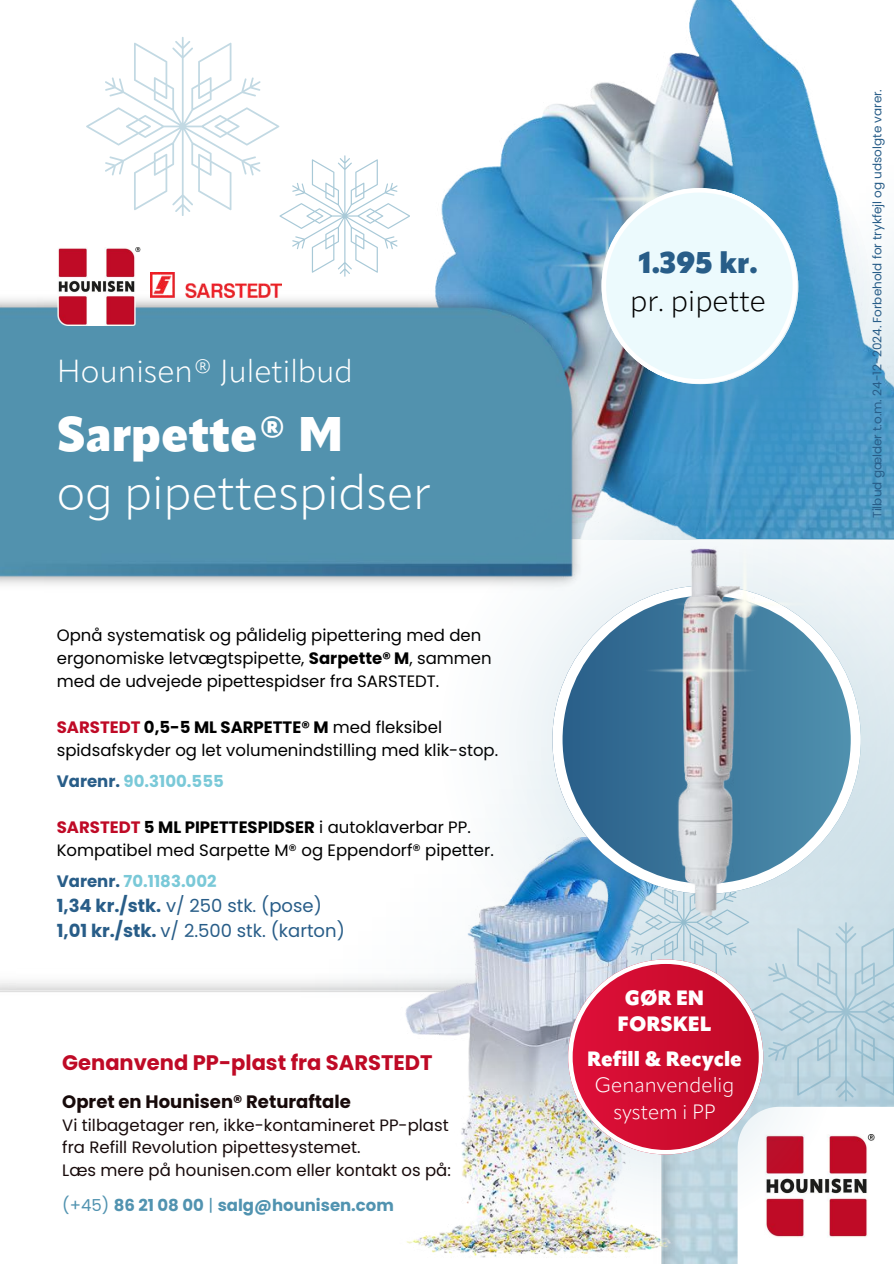
<style>
.page{position:relative;width:894px;height:1264px;background:#fff}
.page>*{position:absolute;margin:0;border:0;box-sizing:border-box;transform-origin:0 0}
.t1{font:300 48px "Apparat";color:#fff}
.t2{font:900 48px "Apparat";color:#fff}
.t3{font:300 31.5px "Apparat";color:#fff}
.t4{font:300 29.55px "Apparat";color:#000}
.t5{font:900 29.55px "Apparat";color:#285d88}
.t6{font:700 21px "Poppins";color:#bf0a26}
.t7{font:900 20.4px/26.1px "Apparat";color:#fff;text-align:center}
.t8{font:300 20.4px/26.1px "Apparat";color:#fff;text-align:center}
.t9{font:18px/25px "Poppins";color:#285d88}
.t10{font:700 18px "Poppins";color:#170a0a}
.t11{font:16.5px/23px "Poppins";color:#000}
.t12{font:16.5px/22.5px "Poppins";color:#170a0a}
.t13{font:700 16.5px "Poppins";color:#7ac9d8}
.t14{font:700 16.5px "Poppins";color:#5193b0}
.t15{font:12px "Poppins";color:#285d88}
.s1{font-weight:700}
.s2{font-weight:700;color:#bf0a26}
.s3{color:#285d88}
.s4{font-weight:400}
</style>
<div class="page">
<img style="left:591px;top:0;width:219px;height:102px">
<svg style="left:86px;top:37px;width:175px;height:139px"></svg>
<img style="left:0;top:298px;width:436px;height:287px">
<img style="left:54px;top:248px;width:75px;height:77px">
<img style="left:129px;top:102px;width:764px;height:437px">
<img style="left:766px;top:1154px;width:102px;height:83px">
<svg style="left:527px;top:114px;width:343px;height:343px;background:#6ba5c9"></svg>
<svg style="left:601px;top:188px;width:197px;height:196px;background:#d0e6ef"></svg>
<img style="left:393px;top:969px;width:332px;height:294px">
<svg style="left:436px;top:469px;width:457px;height:541px"></svg>
<svg style="left:552px;top:585px;width:308px;height:300px"></svg>
<img style="left:675px;top:723px;width:78px;height:138px">
<img style="left:494px;top:885px;width:342px;height:342px">
<svg style="left:568px;top:861px;width:325px;height:293px;background:#c59aad"></svg>
<img style="left:642px;top:531px;width:175px;height:192px">
<img style="left:150px;top:272px;width:132px;height:25px">
<h2 class="t3" style="left:57px;top:358px;width:297px">Hounisen® Juletilbud</h2>
<h1 class="t2" style="left:57px;top:415px;width:288px">Sarpette® M</h1>
<h1 class="t1" style="left:57px;top:472px;width:375px">og pipettespidser</h1>
<p class="t11" style="left:57px;top:623px;width:436px">Opnå systematisk og pålidelig pipettering med den ergonomiske letvægtspipette, <span class="s1">Sarpette® M</span>, sammen med de udvejede pipettespidser fra SARSTEDT.</p>
<p class="t11" style="left:57px;top:715px;width:443px"><span class="s2">SARSTEDT</span> <span class="s1">0,5-5 ML SARPETTE® M</span> med fleksibel spidsafskyder og let volumenindstilling med klik-stop.</p>
<p class="t13" style="left:57px;top:769px;width:168px"><span class="s3">Varenr.</span> 90.3100.555</p>
<p class="t11" style="left:57px;top:815px;width:438px"><span class="s2">SARSTEDT</span> <span class="s1">5 ML PIPETTESPIDSER</span> i autoklaverbar PP.<br>Kompatibel med Sarpette M® og Eppendorf® pipetter.</p>
<p class="t13" style="left:57px;top:869px;width:161px"><span class="s3">Varenr.</span> 70.1183.002</p>
<p class="t9" style="left:57px;top:892px;width:289px"><span class="s1">1,34 kr./stk.</span> v/ 250 stk. (pose)<br><span class="s1">1,01 kr./stk.</span> v/ 2.500 stk. (karton)</p>
<p class="t6" style="left:62px;top:1048px;width:371px">Genanvend PP-plast fra SARSTEDT</p>
<p class="t10" style="left:62px;top:1088px;width:290px">Opret en Hounisen® Returaftale</p>
<p class="t12" style="left:62px;top:1113px;width:390px">Vi tilbagetager ren, ikke-kontamineret PP-plast fra Refill Revolution pipettesystemet.<br>Læs mere på hounisen.com eller kontakt os på:</p>
<p class="t14" style="left:62px;top:1193px;width:333px"><span class="s4">(+45)</span> 86 21 08 00 <span class="s4">|</span> salg@hounisen.com</p>
<h3 class="t5" style="left:638px;top:250px;width:120px">1.395 kr.</h3>
<h3 class="t4" style="left:630px;top:288px;width:137px">pr. pipette</h3>
<h3 class="t5" style="left:659px;top:251px;width:21px">6</h3>
<p class="t7" style="left:617px;top:986px;width:95px">GØR EN<br>FORSKEL</p>
<p class="t7" style="left:587px;top:1047px;width:156px">Refill &amp; Recycle</p>
<p class="t8" style="left:594px;top:1074px;width:141px">Genanvendelig system i PP</p>
<p class="t15" style="left:868px;top:518px;width:430px;rotate:-90deg">Tilbud gælder t.o.m. 24-12-2024. Forbehold for trykfejl og udsolgte varer.</p>
</div>
